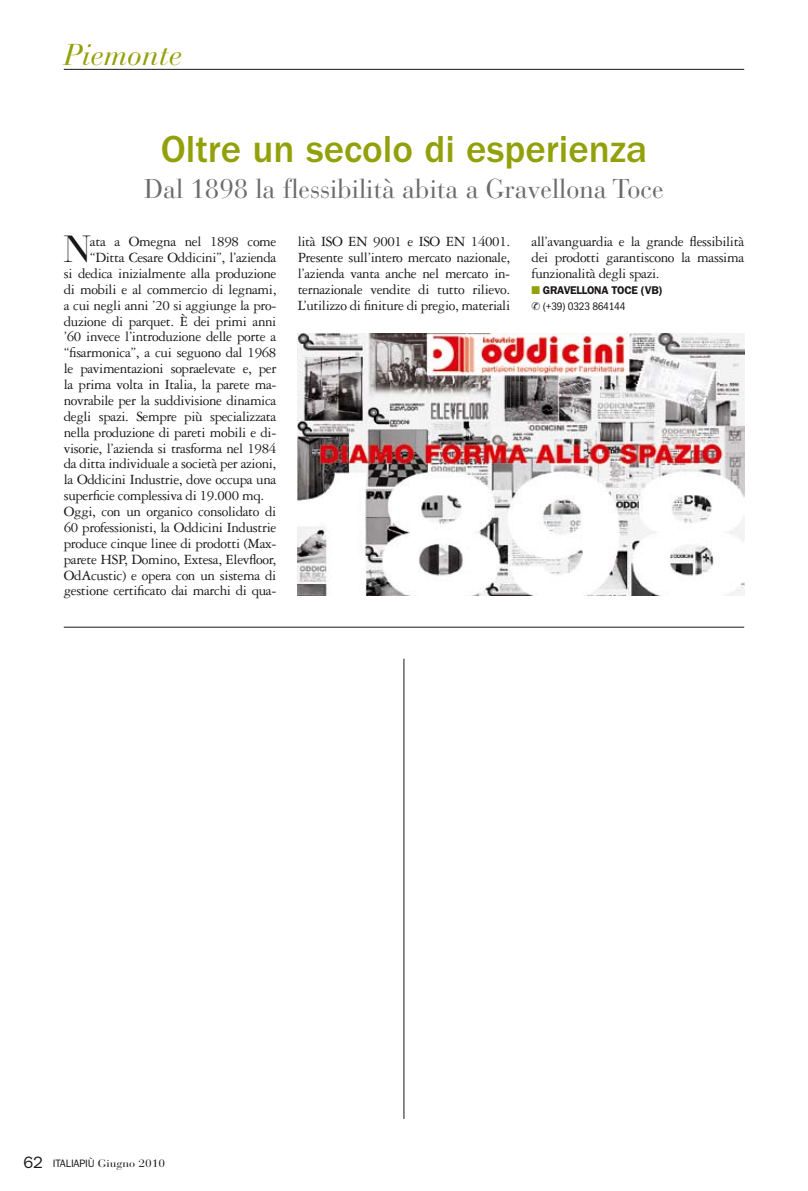
<style>
.page{position:relative;width:808px;height:1191px;background:#fff}
.page>*{position:absolute;margin:0;border:0;box-sizing:border-box;transform-origin:0 0}
.t1{font:500 39px "ITC Franklin Gothic Std";color:#92a10a}
.t2{font:37.5px "Bauer Bodoni Std";color:#1a1719}
.t3{font:italic 30px "Bauer Bodoni Std";color:#92a10a}
.t4{font:27px "Bauer Bodoni Std";color:#6a6b6d;scale:.96 1}
.t5{font:15px/15.9px "Garamond 3 LT Std";letter-spacing:-.025em;color:#1a1719;text-align:justify}
.t6{font:600 11.25px/15.9px "ITC Franklin Gothic Std";letter-spacing:-.025em;color:#1a1719}
.t7{font:10.8px "Bauer Bodoni Std";color:#1a1719;scale:1.11 1}
.s1{color:#92a10a}
.s2{font-weight:400;font-stretch:condensed}
.s3{font-family:"ITC Franklin Gothic Std";font-size:16.5px}
.s4{font-family:"ITC Franklin Gothic Std"}
</style>
<div class="page">
<hr style="left:64px;top:69px;width:680px;height:1px;background:#1a1719">
<hr style="left:64px;top:627px;width:680px;height:1px;background:#1a1719">
<hr style="left:404px;top:658px;width:1px;height:460px;background:#1a1719">
<img style="left:298px;top:333px;width:446px;height:262px">
<h3 class="t3" style="left:64px;top:36px;width:120px">Piemonte</h3>
<h1 class="t1" style="left:161px;top:127px;width:488px">Oltre un secolo di esperienza</h1>
<h3 class="t4" style="left:144px;top:173px;width:542px">Dal 1898 la flessibilità abita a Gravellona Toce</h3>
<h2 class="t2" style="left:64px;top:227px;width:29px">N</h2>
<p class="t5" style="left:90px;top:234px;width:188px">ata a Omegna nel 1898 come</p>
<p class="t5" style="left:90px;top:250px;width:188px">“Ditta Cesare Oddicini”, l’azienda</p>
<p class="t5" style="left:64px;top:265px;width:214px">si dedica inizialmente alla produzione</p>
<p class="t5" style="left:64px;top:281px;width:214px">di mobili e al commercio di legnami,</p>
<p class="t5" style="left:64px;top:297px;width:214px">a cui negli anni ’20 si aggiunge la pro-</p>
<p class="t5" style="left:64px;top:313px;width:214px">duzione di parquet. è dei primi anni</p>
<p class="t5" style="left:64px;top:329px;width:214px">’60 invece l’introduzione delle porte a</p>
<p class="t5" style="left:64px;top:345px;width:214px">“fisarmonica”, a cui seguono dal 1968</p>
<p class="t5" style="left:64px;top:361px;width:214px">le pavimentazioni sopraelevate e, per</p>
<p class="t5" style="left:64px;top:376px;width:214px">la prima volta in Italia, la parete ma-</p>
<p class="t5" style="left:64px;top:392px;width:214px">novrabile per la suddivisione dinamica</p>
<p class="t5" style="left:64px;top:408px;width:214px">degli spazi. Sempre più specializzata</p>
<p class="t5" style="left:64px;top:424px;width:214px">nella produzione di pareti mobili e di-</p>
<p class="t5" style="left:64px;top:440px;width:214px">visorie, l’azienda si trasforma nel 1984</p>
<p class="t5" style="left:64px;top:456px;width:214px">da ditta individuale a società per azioni,</p>
<p class="t5" style="left:64px;top:472px;width:214px">la Oddicini Industrie, dove occupa una</p>
<p class="t5" style="left:64px;top:488px;width:202px">superficie complessiva di 19.000 mq.</p>
<p class="t5" style="left:64px;top:503px;width:214px">Oggi, con un organico consolidato di</p>
<p class="t5" style="left:64px;top:519px;width:214px">60 professionisti, la Oddicini Industrie</p>
<p class="t5" style="left:64px;top:535px;width:214px">produce cinque linee di prodotti (Max-</p>
<p class="t5" style="left:64px;top:551px;width:214px">parete HSP, Domino, Extesa, Elevfloor,</p>
<p class="t5" style="left:64px;top:567px;width:214px">OdAcustic) e opera con un sistema di</p>
<p class="t5" style="left:64px;top:583px;width:214px">gestione certificato dai marchi di qua-</p>
<p class="t5" style="left:298px;top:234px;width:214px">lità ISO EN 9001 e ISO EN 14001.<br>Presente sull’intero mercato nazionale, l’azienda vanta anche nel mercato in&shy;ternazionale vendite di tutto rilievo.<br>L’utilizzo di finiture di pregio, materiali</p>
<p class="t5" style="left:531px;top:234px;width:214px">all’avanguardia e la grande flessibilità dei prodotti garantiscono la massima funzionalità degli spazi.</p>
<p class="t6" style="left:531px;top:282px;width:133px"><span class="s1">■</span> GRAVELLONA TOCE (VB) ✆ <span class="s2">(+39) 0323 864144</span></p>
<p class="t7" style="left:23px;top:1156px;width:129px"><span class="s3">62</span> <span class="s4">ITALIAPIÙ</span> Giugno 2010</p>
</div>
